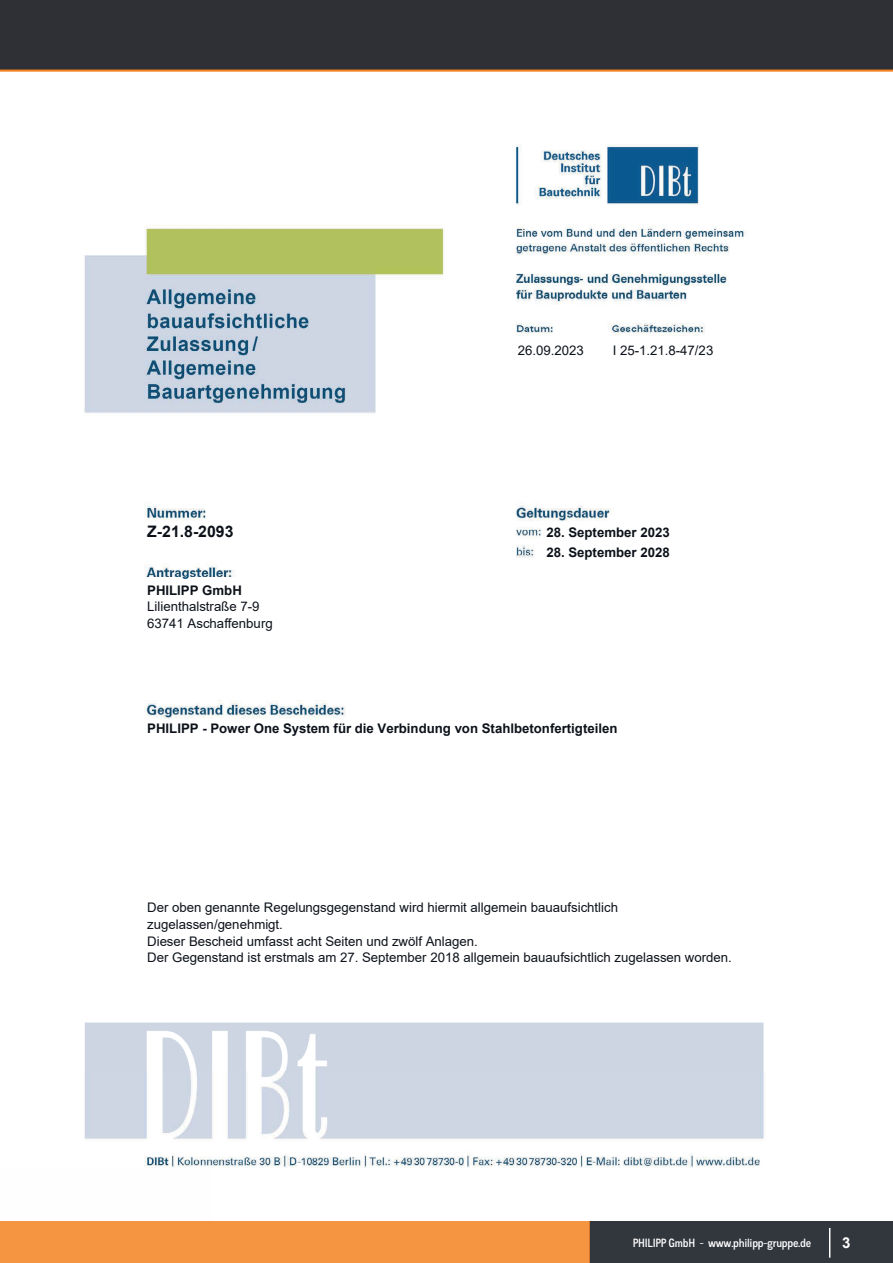
<style>
.page{position:relative;width:893px;height:1263px;background:#fff}
.page>*{position:absolute;margin:0;border:0;box-sizing:border-box;transform-origin:0 0}
.t1{font:700 15.9px "Arial";color:#0d121a}
.t2{font:700 15px "Arial";color:#fff}
.t3{font:13.2px/16.8px "Arial";color:#0d121a}
.t4{font:700 13.2px "Arial";color:#0d121a}
.t5{font:500 12px "CA Normal";letter-spacing:-.02em;color:#fff}
</style>
<div class="page">
<div style="left:0;top:0;width:893px;height:71px;background:#2f3036"></div>
<div style="left:590px;top:1221px;width:303px;height:42px;background:#32363d"></div>
<hr style="left:829px;top:1228px;width:1px;height:30px;background:#fff">
<div style="left:0;top:1221px;width:590px;height:42px;background:#f59542"></div>
<hr style="left:0;top:70px;width:893px;height:2px;background:#f48221">
<img style="left:83px;top:144px;width:681px;height:1023px">
<div style="left:54px;top:824px;width:784px;height:124px;background:#fff"></div>
<p class="t3" style="left:518px;top:341px;width:68px">26.09.2023</p>
<p class="t3" style="left:613px;top:341px;width:102px">I 25-1.21.8-47/23</p>
<p class="t1" style="left:147px;top:521px;width:88px">Z-21.8-2093</p>
<p class="t4" style="left:546px;top:523px;width:125px">28. September 2023</p>
<p class="t4" style="left:546px;top:543px;width:125px">28. September 2028</p>
<p class="t4" style="left:147px;top:581px;width:96px">PHILIPP GmbH</p>
<p class="t3" style="left:147px;top:598px;width:127px">Lilienthalstraße 7-9<br>63741 Aschaffenburg</p>
<p class="t4" style="left:147px;top:719px;width:472px">PHILIPP - Power One System für die Verbindung von Stahlbetonfertigteilen</p>
<p class="t3" style="left:147px;top:899px;width:586px">Der oben genannte Regelungsgegenstand wird hiermit allgemein bauaufsichtlich zugelassen/genehmigt.<br>Dieser Bescheid umfasst acht Seiten und zwölf Anlagen.<br>Der Gegenstand ist erstmals am 27. September 2018 allgemein bauaufsichtlich zugelassen worden.</p>
<p class="t5" style="left:633px;top:1235px;width:180px">PHILIPP GmbH - www.philipp-gruppe.de</p>
<p class="t2" style="left:842px;top:1232px;width:10px">3</p>
</div>
